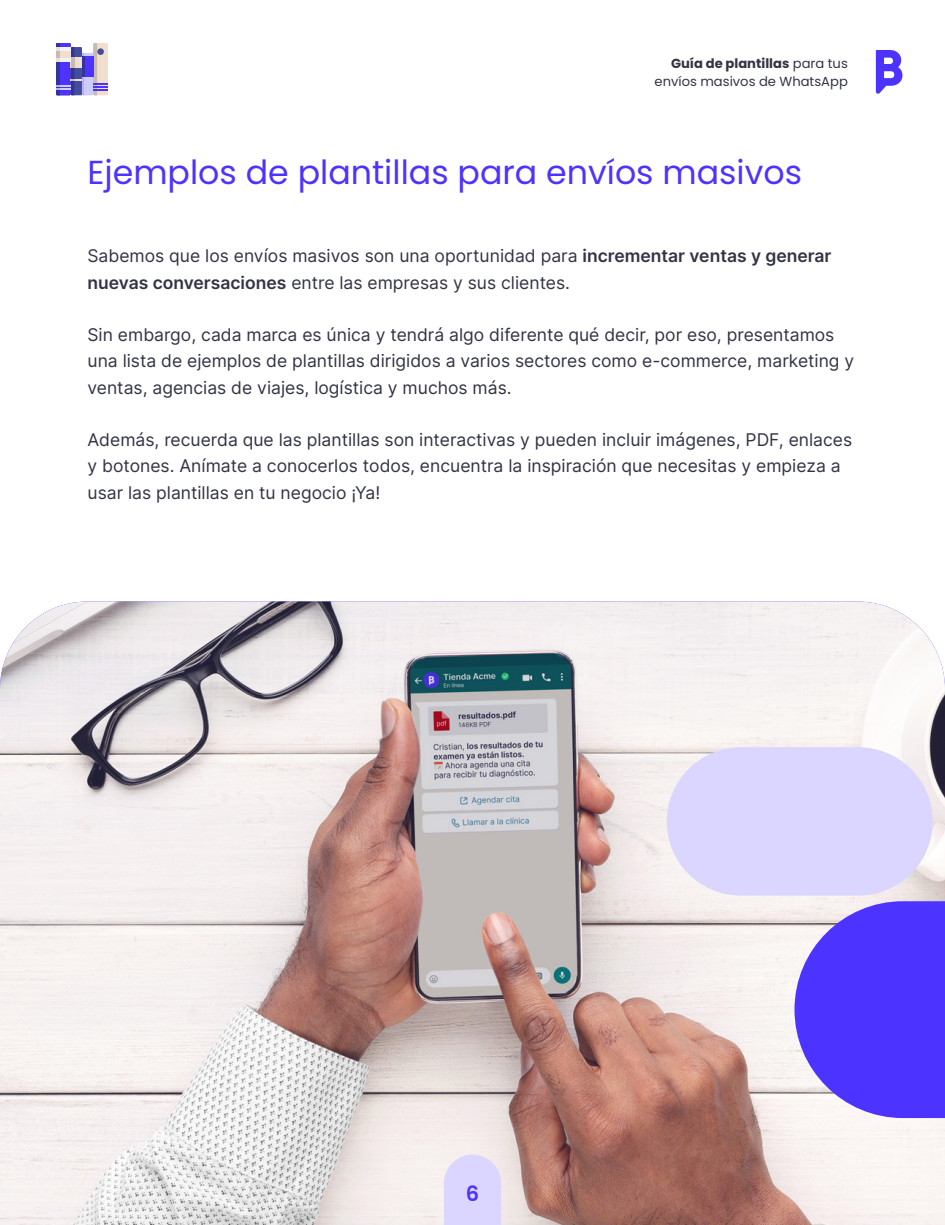
<style>
.page{position:relative;width:945px;height:1225px;background:#fff}
.page>*{position:absolute;margin:0;border:0;box-sizing:border-box;transform-origin:0 0}
.t1{font:33.25px "Poppins";color:#4c33ff}
.t2{font:600 21px "Poppins";color:#4c33ff}
.t3{font:17.5px/26.2px "Inter";color:#323444}
.t4{font:13.12px/18.4px "Poppins";color:#323444;text-align:right}
.s1{font-weight:700}
.s2{font-weight:600}
</style>
<div class="page">
<svg style="left:876px;top:50px;width:26px;height:44px"></svg>
<div style="left:82px;top:53px;width:11px;height:42px;background:#ccf"></div>
<svg style="left:93px;top:43px;width:15px;height:52px"></svg>
<div style="left:97px;top:48px;width:7px;height:7px;background:#424d9c;border-radius:50%"></div>
<div style="left:82px;top:56px;width:11px;height:21px;background:#4d33ff"></div>
<svg style="left:56px;top:43px;width:28px;height:52px"></svg>
<img style="left:0;top:602px;width:945px;height:623px">
<svg style="left:794px;top:901px;width:151px;height:217px;background:#6650fc"></svg>
<svg style="left:444px;top:1155px;width:57px;height:70px;background:#ddd7fd"></svg>
<div style="left:667px;top:747px;width:266px;height:149px;background:#dbd6ff;border-radius:74px"></div>
<p class="t4" style="left:655px;top:54px;width:195px"><span class="s1">Guía de plantillas</span> para tus envíos masivos de WhatsApp</p>
<h1 class="t1" style="left:88px;top:153px;width:716px">Ejemplos de plantillas para envíos masivos</h1>
<p class="t3" style="left:88px;top:243px;width:746px">Sabemos que los envíos masivos son una oportunidad para <span class="s2">incrementar ventas y generar nuevas conversaciones</span> entre las empresas y sus clientes.</p>
<p class="t3" style="left:88px;top:321px;width:768px">Sin embargo, cada marca es única y tendrá algo diferente qué decir, por eso, presentamos una lista de ejemplos de plantillas dirigidos a varios sectores como e-commerce, marketing y ventas, agencias de viajes, logística y muchos más.</p>
<p class="t3" style="left:88px;top:426px;width:766px">Además, recuerda que las plantillas son interactivas y pueden incluir imágenes, PDF, enlaces y botones. Anímate a conocerlos todos, encuentra la inspiración que necesitas y empieza a usar las plantillas en tu negocio ¡Ya!</p>
<p class="t2" style="left:466px;top:1181px;width:15px">6</p>
</div>
